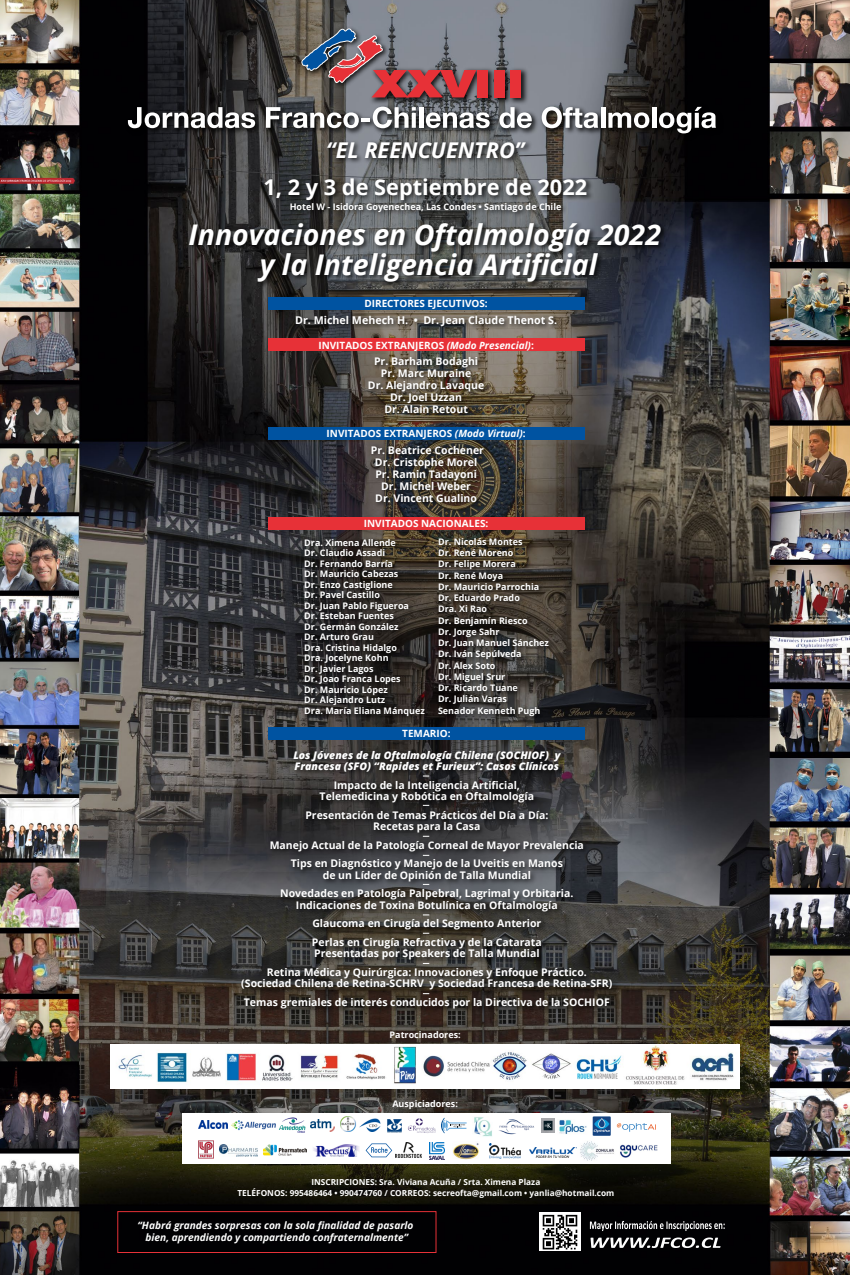
<style>
.page{position:relative;width:850px;height:1275px;background:#fff}
.page>*{position:absolute;margin:0;border:0;box-sizing:border-box;transform-origin:0 0}
.t1{font:italic 700 28.5px/30px "Open Sans";color:#fff;text-align:center}
.t2{font:700 21.75px "Open Sans";color:#fff}
.t3{font:italic 700 21.75px "Open Sans";color:#fff}
.t4{font:700 10.65px "Open Sans";color:#fff}
.t5{font:700 10.5px/12px "Open Sans";color:#fff;text-align:center}
.t6{font:italic 800 10.5px/11.2px "Open Sans";color:#fff}
.t7{font:italic 700 10.12px/12.1px "Open Sans";color:#fff;text-align:center}
.t8{font:700 9.98px "Open Sans";color:#fff}
.t9{font:700 9px/10.5px "Open Sans";color:#fff}
.t10{font:700 8.25px/10.4px "Open Sans";color:#fff;text-align:center}
.s1{font-style:italic}
</style>
<div class="page">
<img style="left:0;top:0;width:850px;height:1275px">
<div style="left:117px;top:1211px;width:319px;height:42px;border:1px solid #e73137"></div>
<div style="left:268px;top:338px;width:316px;height:13px;background:#e73137"></div>
<div style="left:268px;top:297px;width:316px;height:13px;background:#0053a1"></div>
<div style="left:268px;top:517px;width:316px;height:13px;background:#e73137"></div>
<div style="left:268px;top:727px;width:316px;height:13px;background:#0053a1"></div>
<svg style="left:590px;top:1238px;width:130px;height:10px"></svg>
<svg style="left:590px;top:1221px;width:134px;height:10px"></svg>
<img style="left:539px;top:1212px;width:41px;height:39px">
<img style="left:110px;top:1045px;width:629px;height:44px">
<img style="left:123px;top:102px;width:602px;height:40px">
<svg style="left:128px;top:107px;width:127px;height:21px"></svg>
<svg style="left:266px;top:107px;width:150px;height:21px"></svg>
<hr style="left:419px;top:107px;width:4px;height:21px;background:#fff">
<svg style="left:426px;top:112px;width:64px;height:16px"></svg>
<svg style="left:499px;top:107px;width:33px;height:21px"></svg>
<svg style="left:542px;top:107px;width:56px;height:21px"></svg>
<hr style="left:601px;top:107px;width:4px;height:21px;background:#fff">
<svg style="left:608px;top:112px;width:41px;height:16px"></svg>
<hr style="left:652px;top:107px;width:4px;height:21px;background:#fff">
<svg style="left:659px;top:107px;width:57px;height:26px"></svg>
<div style="left:182px;top:1113px;width:488px;height:51px;background:#fff"></div>
<img style="left:198px;top:1121px;width:29px;height:7px">
<img style="left:231px;top:1120px;width:44px;height:11px">
<img style="left:279px;top:1118px;width:26px;height:15px">
<img style="left:310px;top:1119px;width:24px;height:12px">
<img style="left:340px;top:1116px;width:16px;height:16px">
<img style="left:360px;top:1118px;width:21px;height:13px">
<img style="left:387px;top:1120px;width:15px;height:13px">
<img style="left:408px;top:1118px;width:28px;height:15px">
<img style="left:474px;top:1117px;width:18px;height:20px">
<img style="left:541px;top:1119px;width:14px;height:14px">
<img style="left:559px;top:1119px;width:28px;height:15px">
<img style="left:220px;top:1145px;width:37px;height:11px">
<img style="left:263px;top:1144px;width:43px;height:11px">
<img style="left:396px;top:1142px;width:25px;height:16px">
<img style="left:489px;top:1143px;width:31px;height:16px">
<img style="left:430px;top:1142px;width:14px;height:17px">
<img style="left:529px;top:1147px;width:47px;height:11px">
<img style="left:453px;top:1143px;width:26px;height:17px">
<img style="left:313px;top:1144px;width:46px;height:12px">
<img style="left:592px;top:1117px;width:18px;height:19px">
<svg style="left:441px;top:1118px;width:26px;height:15px"></svg>
<img style="left:258px;top:171px;width:338px;height:39px">
<img style="left:184px;top:216px;width:493px;height:76px">
<img style="left:300px;top:534px;width:133px;height:191px">
<img style="left:360px;top:352px;width:142px;height:75px">
<img style="left:291px;top:310px;width:275px;height:27px">
<div style="left:268px;top:427px;width:316px;height:13px;background:#0053a1"></div>
<img style="left:360px;top:441px;width:282px;height:84px">
<img style="left:433px;top:532px;width:140px;height:195px">
<img style="left:285px;top:198px;width:285px;height:23px">
<img style="left:234px;top:745px;width:390px;height:276px">
<img style="left:321px;top:135px;width:213px;height:38px">
<svg style="left:616px;top:1123px;width:40px;height:9px"></svg>
<svg style="left:366px;top:1143px;width:26px;height:14px"></svg>
<img style="left:499px;top:1119px;width:35px;height:16px">
<img style="left:580px;top:1141px;width:34px;height:20px">
<img style="left:198px;top:1140px;width:15px;height:19px">
<img style="left:620px;top:1145px;width:37px;height:13px">
<img style="left:366px;top:66px;width:140px;height:40px">
<div style="left:477px;top:70px;width:11px;height:27px;background:#e73137"></div>
<div style="left:494px;top:70px;width:11px;height:27px;background:#e73137"></div>
<img style="left:297px;top:24px;width:94px;height:68px">
<svg style="left:301px;top:28px;width:175px;height:69px;background:#85676f"></svg>
<img style="left:506px;top:66px;width:24px;height:40px">
<div style="left:510px;top:70px;width:11px;height:27px;background:#e73137"></div>
<h2 class="t3" style="left:326px;top:135px;width:200px">“EL REENCUENTRO”</h2>
<h2 class="t2" style="left:263px;top:171px;width:325px">1, 2 y 3 de Septiembre de 2022</h2>
<h1 class="t1" style="left:189px;top:219px;width:474px">Innovaciones en Oftalmología 2022 y la Inteligencia Artificial</h1>
<p class="t9" style="left:290px;top:201px;width:273px">Hotel W - Isidora Goyenechea, Las Condes • Santiago de Chile</p>
<p class="t8" style="left:364px;top:297px;width:125px">DIRECTORES EJECUTIVOS:</p>
<p class="t4" style="left:295px;top:313px;width:263px">Dr. Michel Mehech H. • Dr. Jean Claude Thenot S.</p>
<p class="t8" style="left:318px;top:338px;width:217px">INVITADOS EXTRANJEROS <span class="s1">(Modo Presencial)</span>:</p>
<p class="t5" style="left:368px;top:355px;width:118px">Pr. Barham Bodaghi<br>Pr. Marc Muraine<br>Dr. Alejandro Lavaque<br>Dr. Joel Uzzan<br>Dr. Alain Retout</p>
<p class="t8" style="left:327px;top:427px;width:200px">INVITADOS EXTRANJEROS <span class="s1">(Modo Virtual)</span>:</p>
<p class="t5" style="left:371px;top:444px;width:115px">Pr. Beatrice Cochener<br>Dr. Cristophe Morel<br>Pr. Ramin Tadayoni<br>Dr. Michel Weber<br>Dr. Vincent Gualino</p>
<p class="t8" style="left:364px;top:517px;width:126px">INVITADOS NACIONALES:</p>
<p class="t9" style="left:438px;top:536px;width:112px;line-height:11.2px">Dr. Nicolás Montes<br>Dr. René Moreno<br>Dr. Felipe Morera<br>Dr. René Moya<br>Dr. Mauricio Parrochia<br>Dr. Eduardo Prado<br>Dra. Xi Rao<br>Dr. Benjamín Riesco<br>Dr. Jorge Sahr<br>Dr. Juan Manuel Sánchez<br>Dr. Iván Sepúlveda<br>Dr. Alex Soto<br>Dr. Miguel Srur<br>Dr. Ricardo Tuane<br>Dr. Julián Varas<br>Senador Kenneth Pugh</p>
<p class="t9" style="left:304px;top:537px;width:122px">Dra. Ximena Allende<br>Dr. Claudio Assadi<br>Dr. Fernando Barría<br>Dr. Mauricio Cabezas<br>Dr. Enzo Castiglione<br>Dr. Pavel Castillo<br>Dr. Juan Pablo Figueroa<br>Dr. Esteban Fuentes<br>Dr. Germán González<br>Dr. Arturo Grau<br>Dra. Cristina Hidalgo<br>Dra. Jocelyne Kohn<br>Dr. Javier Lagos<br>Dr. Joao Franca Lopes<br>Dr. Mauricio López<br>Dr. Alejandro Lutz<br>Dra. María Eliana Mánquez</p>
<p class="t8" style="left:402px;top:726px;width:50px">TEMARIO:</p>
<p class="t6" style="left:293px;top:749px;width:268px">Los Jóvenes de la Oftalmología Chilena (SOCHIOF) y<br>Francesa (SFO) “Rapides et Furieux”: Casos Clínicos</p>
<p class="t5" style="left:319px;top:779px;width:216px;line-height:11.2px">Impacto de la Inteligencia Artificial,<br>Telemedicina y Robótica en Oftalmología</p>
<p class="t5" style="left:305px;top:809px;width:244px;line-height:11.2px">Presentación de Temas Prácticos del Día a Día:<br>Recetas para la Casa</p>
<p class="t5" style="left:270px;top:835px;width:316px;line-height:18.8px">Manejo Actual de la Patología Corneal de Mayor Prevalencia<br>Tips en Diagnóstico y Manejo de la Uveitis en Manos</p>
<p class="t5" style="left:280px;top:865px;width:295px;line-height:18.8px">de un Líder de Opinión de Talla Mundial<br>Novedades en Patología Palpebral, Lagrimal y Orbitaria.</p>
<p class="t5" style="left:296px;top:895px;width:263px;line-height:18.8px">Indicaciones de Toxina Botulínica en Oftalmología<br>Glaucoma en Cirugía del Segmento Anterior<br>Perlas en Cirugía Refractiva y de la Catarata</p>
<p class="t5" style="left:267px;top:944px;width:321px;line-height:18.8px">Presentadas por Speakers de Talla Mundial<br>Retina Médica y Quirúrgica: Innovaciones y Enfoque Práctico.</p>
<p class="t5" style="left:241px;top:974px;width:372px;line-height:18.8px;text-align:left">(Sociedad Chilena de Retina-SCHRV y Sociedad Francesa de Retina-SFR)<br>Temas gremiales de interés conducidos por la Directiva de la SOCHIOF</p>
<p class="t9" style="left:390px;top:1029px;width:73px">Patrocinadores:</p>
<p class="t9" style="left:392px;top:1099px;width:67px">Auspiciadores:</p>
<p class="t10" style="left:237px;top:1177px;width:378px">INSCRIPCIONES: Sra. Viviana Acuña / Srta. Ximena Plaza<br>TELÉFONOS: 995486464 • 990474760 / CORREOS: secreofta@gmail.com • yanlia@hotmail.com</p>
<p class="t7" style="left:138px;top:1219px;width:277px">“Habrá grandes sorpresas con la sola finalidad de pasarlo bien, aprendiendo y compartiendo confraternalmente”</p>
</div>
